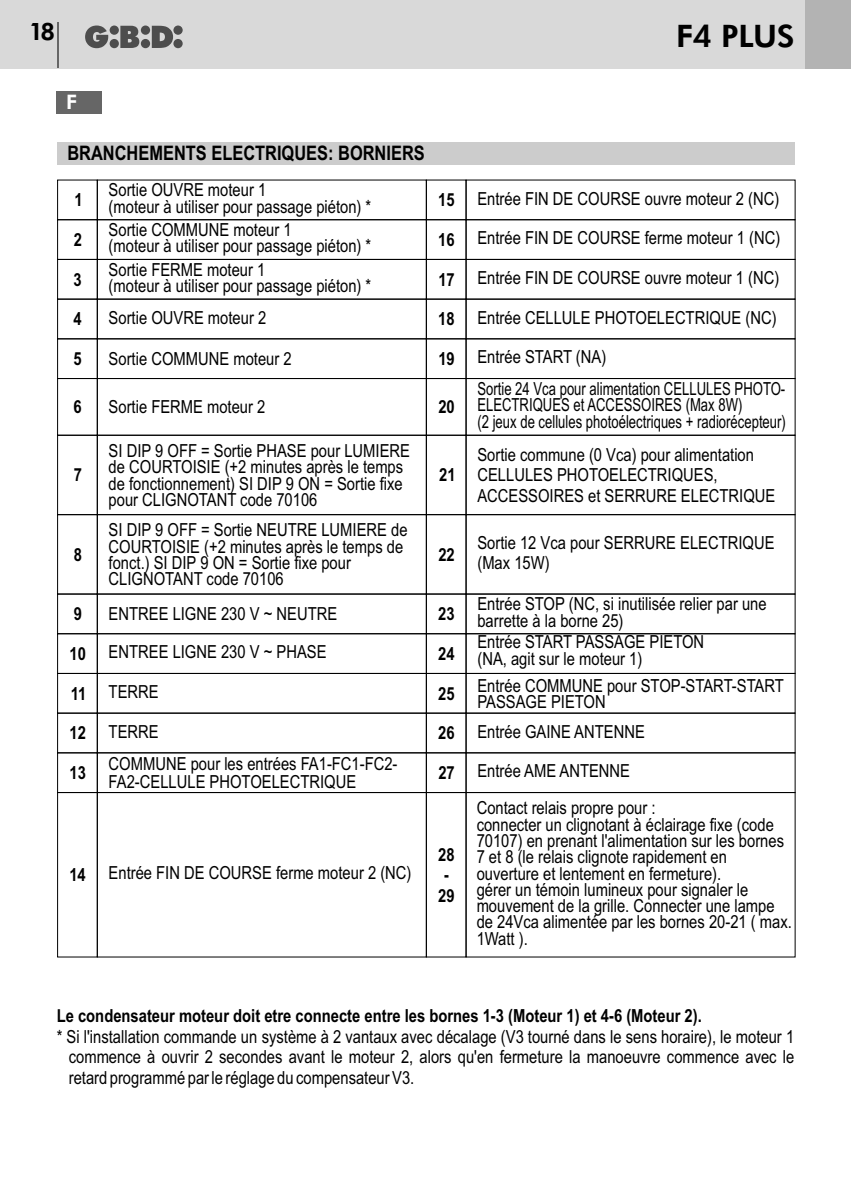
<style>
.page{position:relative;width:851px;height:1191px;background:#fff}
.page>*{position:absolute;margin:0;border:0;box-sizing:border-box;transform-origin:0 0}
.t1{font:800 31px "Futura BT";color:#000}
.t2{font:800 24px "Futura BT";color:#000}
.t3{font:700 20px "Arial Narrow";color:#000}
.t4{font:800 20px "Futura BT";color:#fff}
.t5{font:18px/16.4px "Arial Narrow";color:#000}
.t6{font:700 18px/39.6px "Arial Narrow";color:#000}
.t7{font:18px/16.4px "Arial Narrow";color:#000;scale:.89 1}
</style>
<div class="page">
<div style="left:58px;top:142px;width:737px;height:22px;background:#ccc"></div>
<div style="left:57px;top:378px;width:40px;height:57px;border:1px solid #000"></div>
<div style="left:426px;top:378px;width:40px;height:57px;border:1px solid #000"></div>
<div style="left:466px;top:219px;width:329px;height:41px;border:1px solid #000"></div>
<div style="left:466px;top:259px;width:329px;height:40px;border:1px solid #000"></div>
<div style="left:466px;top:299px;width:329px;height:40px;border:1px solid #000"></div>
<div style="left:466px;top:338px;width:329px;height:41px;border:1px solid #000"></div>
<div style="left:466px;top:594px;width:329px;height:40px;border:1px solid #000"></div>
<div style="left:466px;top:633px;width:329px;height:40px;border:1px solid #000"></div>
<div style="left:466px;top:673px;width:329px;height:40px;border:1px solid #000"></div>
<div style="left:466px;top:713px;width:329px;height:40px;border:1px solid #000"></div>
<div style="left:466px;top:752px;width:329px;height:40px;border:1px solid #000"></div>
<div style="left:466px;top:435px;width:329px;height:80px;border:1px solid #000"></div>
<div style="left:466px;top:514px;width:329px;height:80px;border:1px solid #000"></div>
<div style="left:466px;top:792px;width:329px;height:165px;border:1px solid #000"></div>
<div style="left:57px;top:219px;width:40px;height:41px;border:1px solid #000"></div>
<div style="left:57px;top:259px;width:40px;height:40px;border:1px solid #000"></div>
<div style="left:57px;top:299px;width:40px;height:40px;border:1px solid #000"></div>
<div style="left:57px;top:338px;width:40px;height:41px;border:1px solid #000"></div>
<div style="left:57px;top:594px;width:40px;height:40px;border:1px solid #000"></div>
<div style="left:57px;top:633px;width:40px;height:40px;border:1px solid #000"></div>
<div style="left:57px;top:673px;width:40px;height:40px;border:1px solid #000"></div>
<div style="left:57px;top:713px;width:40px;height:40px;border:1px solid #000"></div>
<div style="left:57px;top:752px;width:40px;height:40px;border:1px solid #000"></div>
<div style="left:57px;top:435px;width:40px;height:80px;border:1px solid #000"></div>
<div style="left:57px;top:514px;width:40px;height:80px;border:1px solid #000"></div>
<div style="left:57px;top:792px;width:40px;height:165px;border:1px solid #000"></div>
<div style="left:426px;top:180px;width:40px;height:40px;border:1px solid #000"></div>
<div style="left:426px;top:219px;width:40px;height:41px;border:1px solid #000"></div>
<div style="left:426px;top:259px;width:40px;height:40px;border:1px solid #000"></div>
<div style="left:426px;top:299px;width:40px;height:40px;border:1px solid #000"></div>
<div style="left:426px;top:338px;width:40px;height:41px;border:1px solid #000"></div>
<div style="left:426px;top:594px;width:40px;height:40px;border:1px solid #000"></div>
<div style="left:426px;top:633px;width:40px;height:40px;border:1px solid #000"></div>
<div style="left:426px;top:673px;width:40px;height:40px;border:1px solid #000"></div>
<div style="left:426px;top:713px;width:40px;height:40px;border:1px solid #000"></div>
<div style="left:426px;top:752px;width:40px;height:40px;border:1px solid #000"></div>
<div style="left:426px;top:435px;width:40px;height:80px;border:1px solid #000"></div>
<div style="left:426px;top:514px;width:40px;height:80px;border:1px solid #000"></div>
<div style="left:426px;top:792px;width:40px;height:165px;border:1px solid #000"></div>
<div style="left:97px;top:219px;width:329px;height:41px;border:1px solid #000"></div>
<div style="left:97px;top:259px;width:329px;height:40px;border:1px solid #000"></div>
<div style="left:97px;top:299px;width:329px;height:40px;border:1px solid #000"></div>
<div style="left:97px;top:338px;width:329px;height:41px;border:1px solid #000"></div>
<div style="left:97px;top:594px;width:329px;height:40px;border:1px solid #000"></div>
<div style="left:97px;top:633px;width:329px;height:40px;border:1px solid #000"></div>
<div style="left:97px;top:673px;width:329px;height:40px;border:1px solid #000"></div>
<div style="left:97px;top:713px;width:329px;height:40px;border:1px solid #000"></div>
<div style="left:97px;top:752px;width:329px;height:40px;border:1px solid #000"></div>
<div style="left:97px;top:435px;width:329px;height:80px;border:1px solid #000"></div>
<div style="left:97px;top:514px;width:329px;height:80px;border:1px solid #000"></div>
<div style="left:97px;top:792px;width:329px;height:165px;border:1px solid #000"></div>
<div style="left:0;top:0;width:850px;height:68px;background:#d9d9d9"></div>
<div style="left:805px;top:0;width:45px;height:68px;background:#b3b3b3"></div>
<svg style="left:85px;top:26px;width:98px;height:22px"></svg>
<hr style="left:57px;top:23px;width:1px;height:45px;background:#666">
<div style="left:57px;top:91px;width:45px;height:22px;background:#666"></div>
<hr style="left:850px;top:0;width:1px;height:68px;background:#b3b3b3">
<h2 class="t2" style="left:29px;top:22px;width:28px">18</h2>
<h1 class="t1" style="left:676px;top:23px;width:120px">F4 PLUS</h1>
<p class="t4" style="left:66px;top:94px;width:12px">F</p>
<p class="t3" style="left:67px;top:146px;width:359px">BRANCHEMENTS ELECTRIQUES: BORNIERS</p>
<p class="t6" style="left:74px;top:182px;width:10px">1</p>
<p class="t6" style="left:74px;top:222px;width:10px">2<br>3</p>
<p class="t6" style="left:73px;top:301px;width:10px">4<br>5</p>
<p class="t6" style="left:74px;top:389px;width:10px">6</p>
<p class="t6" style="left:74px;top:457px;width:10px">7</p>
<p class="t6" style="left:74px;top:536px;width:10px">8</p>
<p class="t6" style="left:74px;top:596px;width:10px">9</p>
<p class="t6" style="left:70px;top:635px;width:18px">10</p>
<p class="t6" style="left:71px;top:675px;width:17px">11</p>
<p class="t6" style="left:70px;top:715px;width:18px">12</p>
<p class="t6" style="left:70px;top:754px;width:18px">13</p>
<p class="t5" style="left:109px;top:183px;width:264px">Sortie OUVRE moteur 1<br>(moteur à utiliser pour passage piéton) *</p>
<p class="t5" style="left:109px;top:223px;width:264px">Sortie COMMUNE moteur 1<br>(moteur à utiliser pour passage piéton) *</p>
<p class="t5" style="left:109px;top:263px;width:264px">Sortie FERME moteur 1<br>(moteur à utiliser pour passage piéton) *</p>
<p class="t5" style="left:109px;top:311px;width:159px">Sortie OUVRE moteur 2</p>
<p class="t5" style="left:109px;top:352px;width:184px">Sortie COMMUNE moteur 2</p>
<p class="t5" style="left:109px;top:400px;width:158px">Sortie FERME moteur 2</p>
<p class="t5" style="left:109px;top:444px;width:303px">SI DIP 9 OFF = Sortie PHASE pour LUMIERE de COURTOISIE (+2 minutes après le temps de fonctionnement) SI DIP 9 ON = Sortie fixe pour CLIGNOTANT code 70106</p>
<p class="t5" style="left:109px;top:523px;width:300px">SI DIP 9 OFF = Sortie NEUTRE LUMIERE de COURTOISIE (+2 minutes après le temps de fonct.) SI DIP 9 ON = Sortie fixe pour CLIGNOTANT code 70106</p>
<p class="t5" style="left:109px;top:596px;width:230px;line-height:38px">ENTREE LIGNE 230 V ~ NEUTRE<br>ENTREE LIGNE 230 V ~ PHASE</p>
<p class="t5" style="left:109px;top:685px;width:52px">TERRE</p>
<p class="t5" style="left:109px;top:717px;width:290px;line-height:31.8px">TERRE<br>COMMUNE pour les entrées FA1-FC1-FC2-</p>
<p class="t5" style="left:109px;top:775px;width:249px">FA2-CELLULE PHOTOELECTRIQUE</p>
<p class="t6" style="left:438px;top:182px;width:18px">15</p>
<p class="t6" style="left:438px;top:221px;width:18px">16</p>
<p class="t6" style="left:438px;top:261px;width:18px">17<br>18</p>
<p class="t6" style="left:438px;top:340px;width:18px">19</p>
<p class="t6" style="left:438px;top:389px;width:18px">20</p>
<p class="t6" style="left:439px;top:457px;width:18px">21</p>
<p class="t6" style="left:438px;top:536px;width:18px">22</p>
<p class="t6" style="left:438px;top:596px;width:18px">23</p>
<p class="t6" style="left:438px;top:635px;width:18px">24<br>25</p>
<p class="t6" style="left:438px;top:715px;width:18px">26</p>
<p class="t6" style="left:438px;top:754px;width:18px">27</p>
<p class="t6" style="left:69px;top:856px;width:18px">14</p>
<p class="t5" style="left:109px;top:866px;width:304px">Entrée FIN DE COURSE ferme moteur 2 (NC)</p>
<p class="t6" style="left:438px;top:845px;width:18px;line-height:20.6px;text-align:center">28 -<br>29</p>
<p class="t5" style="left:477px;top:192px;width:303px">Entrée FIN DE COURSE ouvre moteur 2 (NC)</p>
<p class="t5" style="left:477px;top:231px;width:304px">Entrée FIN DE COURSE ferme moteur 1 (NC)</p>
<p class="t5" style="left:477px;top:271px;width:303px">Entrée FIN DE COURSE ouvre moteur 1 (NC)</p>
<p class="t5" style="left:477px;top:311px;width:301px">Entrée CELLULE PHOTOELECTRIQUE (NC)</p>
<p class="t5" style="left:477px;top:343px;width:309px;line-height:31.8px">Entrée START (NA)<br>Sortie 24 Vca pour alimentation CELLULES PHOTO-</p>
<p class="t7" style="left:477px;top:398px;width:348px">ELECTRIQUES et ACCESSOIRES (Max 8W)<br>(2 jeux de cellules photoélectriques + radiorécepteur)</p>
<p class="t5" style="left:477px;top:446px;width:299px;line-height:20.4px">Sortie commune (0 Vca) pour alimentation<br>CELLULES PHOTOELECTRIQUES,<br>ACCESSOIRES et SERRURE ELECTRIQUE</p>
<p class="t5" style="left:477px;top:534px;width:298px;line-height:20.4px">Sortie 12 Vca pour SERRURE ELECTRIQUE (Max 15W)</p>
<p class="t5" style="left:477px;top:597px;width:291px">Entrée STOP (NC, si inutilisée relier par une barrette à la borne 25)</p>
<p class="t5" style="left:477px;top:635px;width:228px">Entrée START PASSAGE PIETON (NA, agit sur le moteur 1)</p>
<p class="t5" style="left:477px;top:678px;width:308px">Entrée COMMUNE pour STOP-START-START<br>PASSAGE PIETON</p>
<p class="t5" style="left:477px;top:724px;width:169px">Entrée GAINE ANTENNE</p>
<p class="t5" style="left:477px;top:764px;width:154px">Entrée AME ANTENNE</p>
<p class="t5" style="left:476px;top:801px;width:317px">Contact relais propre pour :<br>connecter un clignotant à éclairage fixe (code 70107) en prenant l'alimentation sur les bornes 7 et 8 (le relais clignote rapidement en ouverture et lentement en fermeture).<br>gérer un témoin lumineux pour signaler le mouvement de la grille. Connecter une lampe de 24Vca alimentée par les bornes 20-21 ( max.<br>1Watt ).</p>
<p class="t6" style="left:57px;top:998px;width:646px">Le condensateur moteur doit etre connecte entre les bornes 1-3 (Moteur 1) et 4-6 (Moteur 2).</p>
<p class="t5" style="left:69px;top:1028px;width:727px;line-height:20.4px;text-align:justify;text-indent:-12px">* Si l'installation commande un système à 2 vantaux avec décalage (V3 tourné dans le sens horaire), le moteur 1 commence à ouvrir 2 secondes avant le moteur 2, alors qu'en fermeture la manoeuvre commence avec le retard programmé par le réglage du compensateur V3.</p>
</div>
